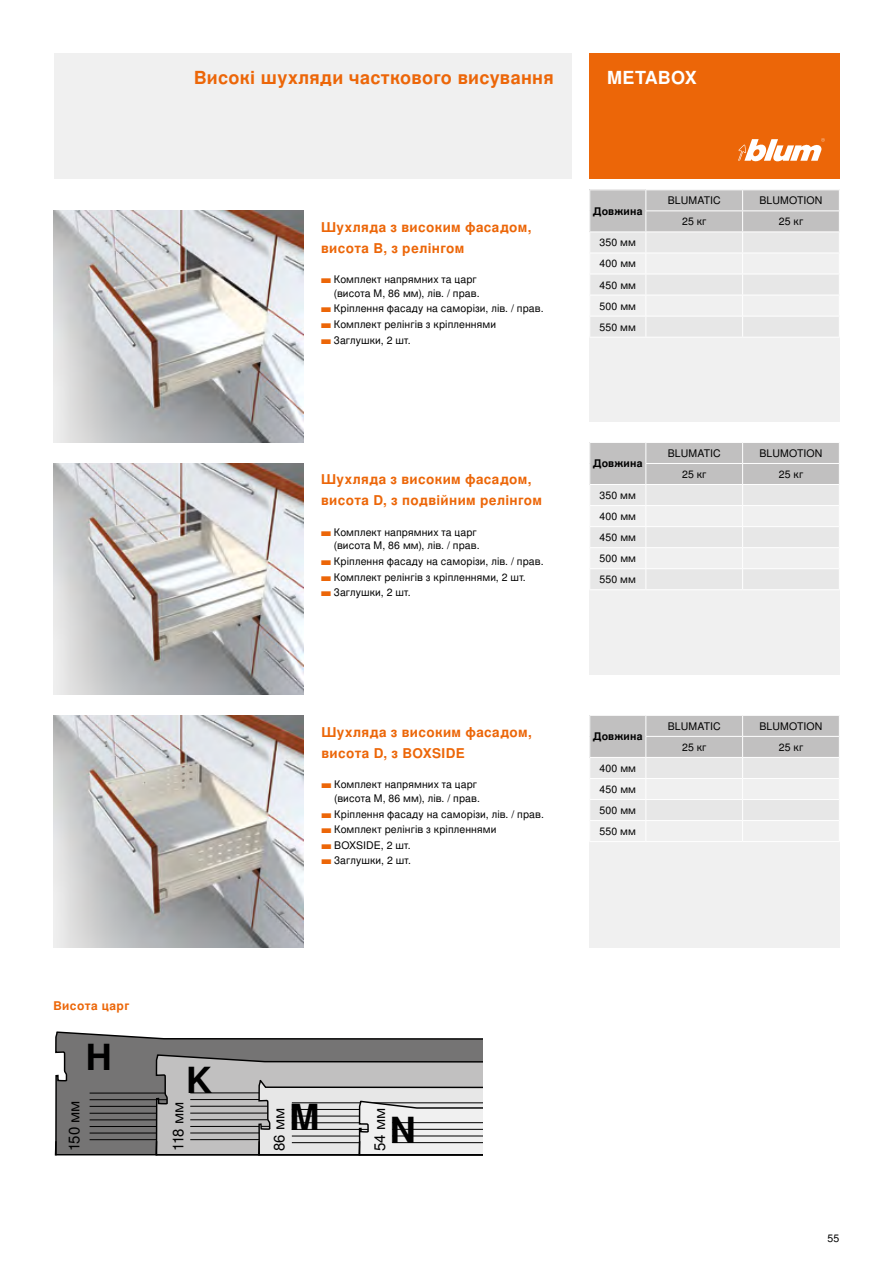
<style>
.page{position:relative;width:893px;height:1263px;background:#fff}
.page>*{position:absolute;margin:0;border:0;box-sizing:border-box;transform-origin:0 0}
.t1{font:700 36px "Nimbus Sans OT";color:#000}
.CBOX_12_Subhead_Oran{font:700 18px "Nimbus Sans OT";letter-spacing:.02em;color:#ec6608}
.BBOX_12_Head_White_B{font:700 18px "Nimbus Sans OT";letter-spacing:.005em;color:#fff}
.t2{font:15px "Nimbus Sans OT";letter-spacing:-.005em;color:#000}
.TABLE_09_Subhead_Ora{font:700 13.5px/21px "Nimbus Sans OT";letter-spacing:.03em;color:#ec6608}
.TABLE_08_Subhead_Ora{font:700 12px "Nimbus Sans OT";letter-spacing:.035em;color:#ec6608}
.TABLE_07_Copy_Black{font:10.5px/13.5px "Nimbus Sans OT";letter-spacing:.01em;color:#000;text-align:right}
.TABLE_07_Copy_Black-2{font:700 10.5px "Nimbus Sans OT";letter-spacing:.02em;color:#000}
.TABLE_07_Legend_Blac{font:10.5px "Nimbus Sans OT";color:#000}
.s1{font-size:12.75px;color:#ec6608}
</style>
<div class="page">
<div style="left:54px;top:54px;width:517px;height:125px;background:#f0f0f0"></div>
<div style="left:589px;top:54px;width:250px;height:125px;background:#ec6608"></div>
<svg style="left:738px;top:138px;width:87px;height:24px"></svg>
<img style="left:54px;top:463px;width:250px;height:232px">
<img style="left:54px;top:210px;width:250px;height:232px">
<img style="left:54px;top:716px;width:250px;height:231px">
<div style="left:589px;top:189px;width:250px;height:233px;background:#f0f0f0"></div>
<hr style="left:589px;top:337px;width:57px;height:1px;background:#fff">
<hr style="left:646px;top:337px;width:97px;height:1px;background:#fff">
<hr style="left:743px;top:337px;width:97px;height:1px;background:#fff">
<hr style="left:589px;top:189px;width:57px;height:1px;background:#fff">
<hr style="left:646px;top:189px;width:97px;height:1px;background:#fff">
<svg style="left:589px;top:190px;width:250px;height:146px"></svg>
<hr style="left:743px;top:189px;width:97px;height:1px;background:#fff">
<hr style="left:645px;top:210px;width:98px;height:1px;background:#fff">
<hr style="left:743px;top:210px;width:97px;height:1px;background:#fff">
<div style="left:589px;top:442px;width:250px;height:232px;background:#f0f0f0"></div>
<svg style="left:589px;top:442px;width:250px;height:147px"></svg>
<hr style="left:743px;top:442px;width:97px;height:1px;background:#fff">
<hr style="left:645px;top:463px;width:98px;height:1px;background:#fff">
<hr style="left:743px;top:463px;width:97px;height:1px;background:#fff">
<div style="left:589px;top:715px;width:250px;height:232px;background:#f0f0f0"></div>
<svg style="left:589px;top:716px;width:250px;height:126px"></svg>
<hr style="left:743px;top:715px;width:97px;height:1px;background:#fff">
<hr style="left:645px;top:736px;width:98px;height:1px;background:#fff">
<hr style="left:743px;top:736px;width:97px;height:1px;background:#fff">
<svg style="left:55px;top:1032px;width:427px;height:123px"></svg>
<svg style="left:55px;top:1141px;width:2px;height:14px"></svg>
<hr style="left:90px;top:1113px;width:392px;height:1px;background:#000">
<hr style="left:90px;top:1119px;width:392px;height:1px;background:#000">
<hr style="left:90px;top:1126px;width:392px;height:1px;background:#000">
<hr style="left:90px;top:1092px;width:392px;height:1px;background:#000">
<hr style="left:90px;top:1099px;width:392px;height:1px;background:#000">
<hr style="left:90px;top:1106px;width:392px;height:1px;background:#000">
<hr style="left:90px;top:1132px;width:392px;height:1px;background:#000">
<hr style="left:90px;top:1139px;width:392px;height:1px;background:#000">
<svg style="left:155px;top:1055px;width:327px;height:100px"></svg>
<hr style="left:392px;top:1122px;width:90px;height:1px;background:#000">
<hr style="left:392px;top:1129px;width:90px;height:1px;background:#000">
<hr style="left:392px;top:1135px;width:90px;height:1px;background:#000">
<hr style="left:392px;top:1142px;width:90px;height:1px;background:#000">
<p class="CBOX_12_Subhead_Oran" style="left:194px;top:67px;width:361px">Високі шухляди часткового висування</p>
<p class="BBOX_12_Head_White_B" style="left:607px;top:67px;width:91px">METABOX</p>
<p class="TABLE_09_Subhead_Ora" style="left:321px;top:217px;width:212px">Шухляда з високим фасадом, висота B, з релінгом</p>
<p class="TABLE_07_Copy_Black" style="left:321px;top:273px;width:160px"><span class="s1">▬</span> Комплект напрямних та царг (висота M, 86 мм), лів. / прав.</p>
<p class="TABLE_07_Copy_Black" style="left:321px;top:302px;width:224px"><span class="s1">▬</span> Кріплення фасаду на саморізи, лів. / прав.</p>
<p class="TABLE_07_Copy_Black" style="left:321px;top:318px;width:176px"><span class="s1">▬</span> Комплект релінгів з кріпленнями</p>
<p class="TABLE_07_Copy_Black" style="left:321px;top:333px;width:91px"><span class="s1">▬</span> Заглушки, 2 шт.</p>
<p class="TABLE_09_Subhead_Ora" style="left:321px;top:469px;width:222px">Шухляда з високим фасадом, висота D, з подвійним релінгом</p>
<p class="TABLE_07_Copy_Black" style="left:321px;top:526px;width:160px"><span class="s1">▬</span> Комплект напрямних та царг (висота M, 86 мм), лів. / прав.</p>
<p class="TABLE_07_Copy_Black" style="left:321px;top:555px;width:224px"><span class="s1">▬</span> Кріплення фасаду на саморізи, лів. / прав.</p>
<p class="TABLE_07_Copy_Black" style="left:321px;top:570px;width:206px"><span class="s1">▬</span> Комплект релінгів з кріпленнями, 2 шт.</p>
<p class="TABLE_07_Copy_Black" style="left:321px;top:586px;width:91px"><span class="s1">▬</span> Заглушки, 2 шт.</p>
<p class="TABLE_07_Copy_Black-2" style="left:593px;top:205px;width:51px">Довжина</p>
<p class="TABLE_07_Copy_Black" style="left:600px;top:236px;width:38px">350 мм</p>
<p class="TABLE_07_Copy_Black" style="left:599px;top:257px;width:38px">400 мм</p>
<p class="TABLE_07_Copy_Black" style="left:600px;top:278px;width:38px">450 мм</p>
<p class="TABLE_07_Copy_Black" style="left:599px;top:299px;width:38px">500 мм</p>
<p class="TABLE_07_Copy_Black" style="left:600px;top:320px;width:38px">550 мм</p>
<p class="TABLE_07_Copy_Black" style="left:668px;top:194px;width:54px">BLUMATIC</p>
<p class="TABLE_07_Copy_Black" style="left:759px;top:194px;width:65px">BLUMOTION</p>
<p class="TABLE_07_Copy_Black" style="left:682px;top:215px;width:26px">25 кг</p>
<p class="TABLE_07_Copy_Black" style="left:779px;top:215px;width:26px">25 кг</p>
<p class="TABLE_07_Copy_Black-2" style="left:593px;top:457px;width:51px">Довжина</p>
<p class="TABLE_07_Copy_Black" style="left:600px;top:489px;width:38px">350 мм</p>
<p class="TABLE_07_Copy_Black" style="left:599px;top:510px;width:38px">400 мм</p>
<p class="TABLE_07_Copy_Black" style="left:600px;top:531px;width:38px">450 мм</p>
<p class="TABLE_07_Copy_Black" style="left:599px;top:552px;width:38px">500 мм</p>
<p class="TABLE_07_Copy_Black" style="left:600px;top:573px;width:38px">550 мм</p>
<p class="TABLE_07_Copy_Black" style="left:668px;top:447px;width:54px">BLUMATIC</p>
<p class="TABLE_07_Copy_Black" style="left:759px;top:447px;width:65px">BLUMOTION</p>
<p class="TABLE_07_Copy_Black" style="left:682px;top:468px;width:26px">25 кг</p>
<p class="TABLE_07_Copy_Black" style="left:779px;top:468px;width:26px">25 кг</p>
<p class="TABLE_09_Subhead_Ora" style="left:321px;top:722px;width:212px">Шухляда з високим фасадом, висота D, з BOXSIDE</p>
<p class="TABLE_07_Copy_Black" style="left:321px;top:778px;width:160px"><span class="s1">▬</span> Комплект напрямних та царг (висота M, 86 мм), лів. / прав.</p>
<p class="TABLE_07_Copy_Black" style="left:321px;top:807px;width:224px"><span class="s1">▬</span> Кріплення фасаду на саморізи, лів. / прав.</p>
<p class="TABLE_07_Copy_Black" style="left:321px;top:823px;width:176px"><span class="s1">▬</span> Комплект релінгів з кріпленнями</p>
<p class="TABLE_07_Copy_Black" style="left:321px;top:839px;width:91px"><span class="s1">▬</span> BOXSIDE, 2 шт.</p>
<p class="TABLE_07_Copy_Black" style="left:321px;top:854px;width:91px"><span class="s1">▬</span> Заглушки, 2 шт.</p>
<p class="TABLE_07_Copy_Black-2" style="left:593px;top:730px;width:51px">Довжина</p>
<p class="TABLE_07_Copy_Black" style="left:599px;top:762px;width:38px">400 мм</p>
<p class="TABLE_07_Copy_Black" style="left:600px;top:783px;width:38px">450 мм</p>
<p class="TABLE_07_Copy_Black" style="left:599px;top:804px;width:38px">500 мм</p>
<p class="TABLE_07_Copy_Black" style="left:600px;top:825px;width:38px">550 мм</p>
<p class="TABLE_07_Copy_Black" style="left:668px;top:720px;width:54px">BLUMATIC</p>
<p class="TABLE_07_Copy_Black" style="left:759px;top:720px;width:65px">BLUMOTION</p>
<p class="TABLE_07_Copy_Black" style="left:682px;top:741px;width:26px">25 кг</p>
<p class="TABLE_07_Copy_Black" style="left:779px;top:741px;width:26px">25 кг</p>
<p class="TABLE_08_Subhead_Ora" style="left:54px;top:999px;width:77px">Висота царг</p>
<p class="t1" style="left:86px;top:1036px;width:27px">H</p>
<p class="t1" style="left:186px;top:1059px;width:27px">K</p>
<p class="t2" style="left:65px;top:1151px;width:52px;rotate:-90deg">150 мм</p>
<p class="t2" style="left:169px;top:1151px;width:50px;rotate:-90deg">118 мм</p>
<p class="t2" style="left:270px;top:1151px;width:45px;rotate:-90deg">86 мм</p>
<p class="t2" style="left:371px;top:1151px;width:45px;rotate:-90deg">54 мм</p>
<p class="t1" style="left:289px;top:1095px;width:31px">M</p>
<p class="t1" style="left:390px;top:1108px;width:27px">N</p>
<p class="TABLE_07_Legend_Blac" style="left:827px;top:1232px;width:13px">55</p>
</div>
